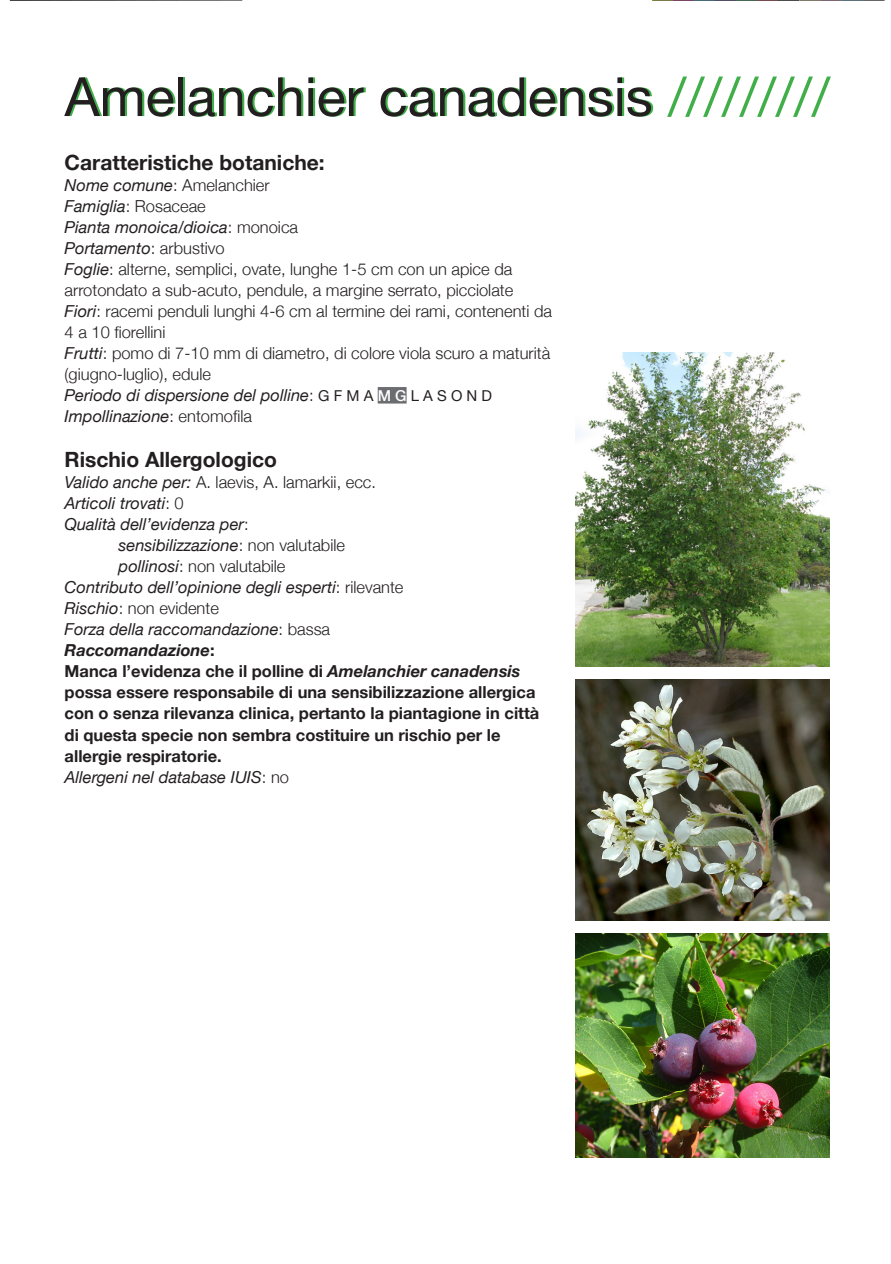
<style>
.page{position:relative;width:891px;height:1264px;background:#fff}
.page>*{position:absolute;margin:0;border:0;box-sizing:border-box;transform-origin:0 0}
.Intestazione_1{font:54px "Helvetica Neue";color:#231f20}
.t1{font:700 21px "Helvetica Neue";color:#231f20}
.t2{font:300 16.5px/21px "Helvetica Neue";color:#231f20}
.t3{font:italic 16.5px "Helvetica Neue";color:#231f20}
.t4{font:700 16.5px/21px "Helvetica Neue";color:#231f20}
.t5{font:italic 700 16.5px "Helvetica Neue";color:#231f20}
.s1{color:#40ae49}
.s2{font-weight:400;font-style:italic}
.s3{font-weight:300;font-style:normal}
.s4{font-style:normal;font-size:15px}
.s5{font-weight:500;font-style:normal;font-size:15px;color:#fff}
.s6{font-style:normal}
.s7{font-style:italic}
</style>
<div class="page">
<div style="left:378px;top:387px;width:29px;height:16px;background:#6c6d70"></div>
<img style="left:576px;top:352px;width:254px;height:315px">
<img style="left:576px;top:679px;width:254px;height:241px">
<img style="left:576px;top:933px;width:254px;height:224px">
<svg style="left:10px;top:0;width:232px;height:1px"></svg>
<svg style="left:652px;top:0;width:233px;height:1px"></svg>
<p class="Intestazione_1" style="left:65px;top:65px;width:767px">Amelanchier canadensis <span class="s1">/////////</span></p>
<p class="t1" style="left:65px;top:150px;width:262px">Caratteristiche botaniche:</p>
<p class="t2" style="left:65px;top:174px;width:207px"><span class="s2">Nome comune</span>: Amelanchier</p>
<p class="t2" style="left:65px;top:195px;width:143px"><span class="s2">Famiglia</span>: Rosaceae</p>
<p class="t3" style="left:65px;top:217px;width:235px">Pianta monoica/dioica<span class="s3">: monoica</span></p>
<p class="t3" style="left:65px;top:238px;width:162px">Portamento<span class="s3">: arbustivo</span></p>
<p class="t2" style="left:65px;top:258px;width:450px"><span class="s2">Foglie</span>: alterne, semplici, ovate, lunghe 1-5 cm con un apice da arrotondato a sub-acuto, pendule, a margine serrato, picciolate</p>
<p class="t2" style="left:65px;top:300px;width:489px"><span class="s2">Fiori</span>: racemi penduli lunghi 4-6 cm al termine dei rami, contenenti da<br>4 a 10 fiorellini</p>
<p class="t2" style="left:65px;top:342px;width:487px"><span class="s2">Frutti</span>: pomo di 7-10 mm di diametro, di colore viola scuro a maturità (giugno-luglio), edule</p>
<p class="t3" style="left:65px;top:385px;width:429px">Periodo di dispersione del polline<span class="s3">:</span> <span class="s4">G F M A</span> <span class="s5">M G</span> <span class="s4">L A S O N D</span></p>
<p class="t3" style="left:65px;top:406px;width:189px">Impollinazione<span class="s3">: entomofila</span></p>
<p class="t1" style="left:65px;top:447px;width:214px">Rischio Allergologico</p>
<p class="t2" style="left:65px;top:471px;width:313px"><span class="s2">Valido anche per:</span> A. laevis, A. lamarkii, ecc.</p>
<p class="t3" style="left:65px;top:493px;width:121px">Articoli trovati<span class="s3">: 0</span></p>
<p class="t3" style="left:65px;top:514px;width:185px">Qualità dell’evidenza per<span class="s3">:</span></p>
<p class="t3" style="left:119px;top:535px;width:228px">sensibilizzazione<span class="s3">: non valutabile</span></p>
<p class="t2" style="left:119px;top:555px;width:168px"><span class="s2">pollinosi</span>: non valutabile</p>
<p class="t3" style="left:65px;top:577px;width:340px">Contributo dell’opinione degli esperti<span class="s3">: rilevante</span></p>
<p class="t2" style="left:65px;top:597px;width:156px"><span class="s2">Rischio</span>: non evidente</p>
<p class="t3" style="left:65px;top:619px;width:267px">Forza della raccomandazione<span class="s3">: bassa</span></p>
<p class="t5" style="left:65px;top:640px;width:152px">Raccomandazione<span class="s6">:</span></p>
<p class="t4" style="left:65px;top:660px;width:476px">Manca l’evidenza che il polline di <span class="s7">Amelanchier canadensis </span>possa essere responsabile di una sensibilizzazione allergica con o senza rilevanza clinica, pertanto la piantagione in città di questa specie non sembra costituire un rischio per le allergie respiratorie.</p>
<p class="t3" style="left:65px;top:766px;width:226px">Allergeni nel database IUIS<span class="s3">: no</span></p>
</div>
